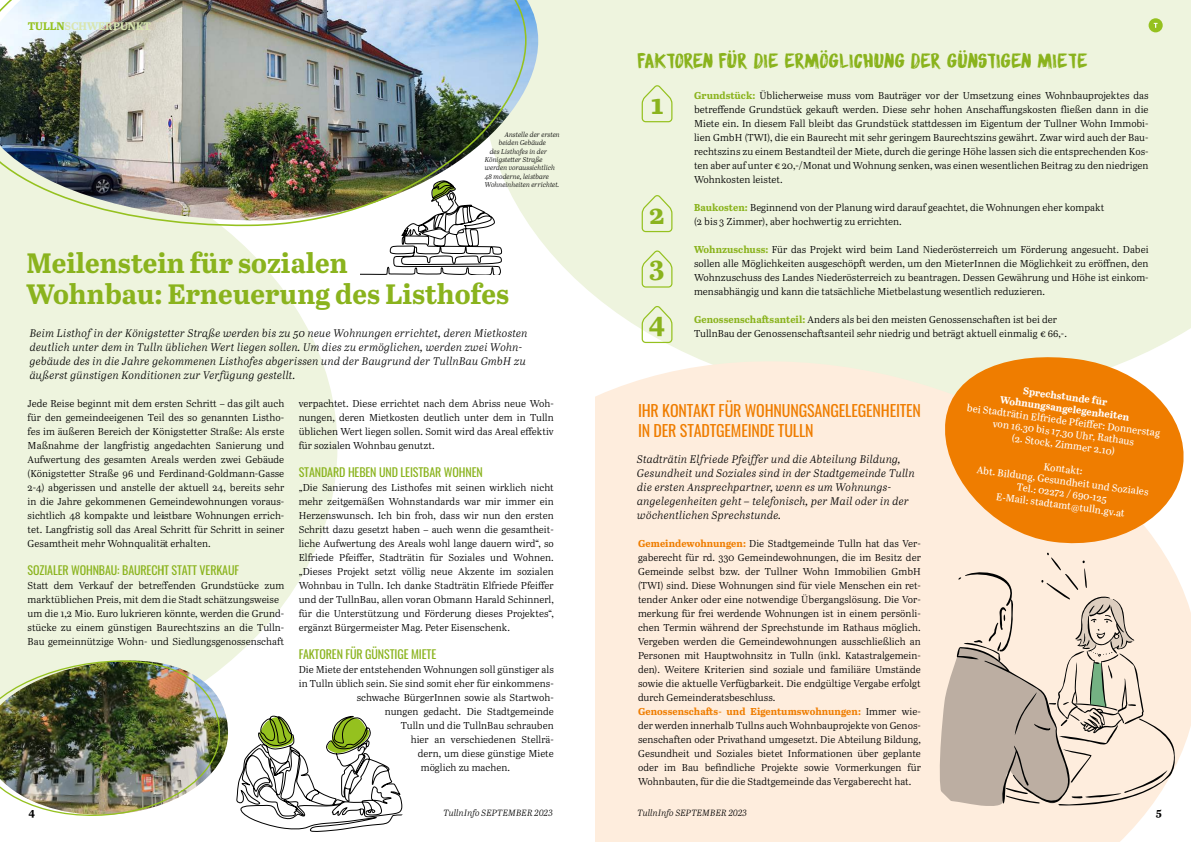
<style>
.page{position:relative;width:1191px;height:842px;background:#fff}
.page>*{position:absolute;margin:0;border:0;box-sizing:border-box;transform-origin:0 0}
.t1{font:700 28px/31px "Abril Text";color:#8ab31d}
.t2{font:18px "Sensory Overload";color:#8ab31d}
.t3{font:16px/20px "Oswald";letter-spacing:-.01em;color:#ef7d00}
.t4{font:12px "Oswald";letter-spacing:-.01em;color:#8ab31d}
.t5{font:italic 11px/14px "Abril Text Lt";letter-spacing:.02em;color:#000}
.t6{font:700 11px "Abril Text";color:#d9e6b1}
.t7{font:700 11px "Abril Text";color:#000}
.t8{font:10px/14px "Abril Text Lt";letter-spacing:.005em;color:#000;text-align:justify}
.t9{font:10px/12px "Abril Text";color:#fff;text-align:center}
.t10{font:700 10px "Abril Text";letter-spacing:.005em;color:#ef7d00}
.t11{font:700 10px/11.9px "Abril Text";color:#fff;text-align:center}
.t12{font:italic 9px "Abril Text Lt";color:#000}
.t13{font:italic 7px "Abril Text Lt";color:#000}
.s1{color:#95c11f}
.s2{font-family:"Abril Text";font-weight:700;color:#8ab31d}
.s3{font-family:"Abril Text";font-weight:700;color:#ef7d00}
.s4{font-family:"Abril Text Lt";font-weight:400;color:#000}
</style>
<div class="page">
<div style="left:482px;top:0;width:709px;height:358px;background:#eef4de"></div>
<div style="left:595px;top:358px;width:596px;height:484px;background:#feeddd"></div>
<svg style="left:0;top:227px;width:337px;height:435px;background:#eff5e1"></svg>
<svg style="left:939px;top:351px;width:250px;height:199px;background:#f2a046"></svg>
<img style="left:0;top:659px;width:229px;height:157px">
<svg style="left:641px;top:84px;width:32px;height:39px"></svg>
<svg style="left:641px;top:194px;width:32px;height:39px"></svg>
<svg style="left:641px;top:249px;width:32px;height:39px"></svg>
<svg style="left:641px;top:304px;width:32px;height:40px"></svg>
<svg style="left:934px;top:551px;width:247px;height:258px;background:#e1d2c4"></svg>
<svg style="left:900px;top:815px;width:45px;height:27px"></svg>
<img style="left:526px;top:0;width:12px;height:220px">
<img style="left:0;top:0;width:526px;height:227px">
<svg style="left:361px;top:148px;width:149px;height:126px"></svg>
<svg style="left:361px;top:181px;width:141px;height:93px"></svg>
<svg style="left:236px;top:715px;width:167px;height:117px"></svg>
<div style="left:1148px;top:18px;width:14px;height:14px;background:#95c11f;border-radius:50%"></div>
<svg style="left:1153px;top:23px;width:4px;height:5px"></svg>
<p class="t6" style="left:28px;top:18px;width:125px"><span class="s1">TULLN</span>SCHWERPUNKT</p>
<p class="t13" style="left:505px;top:129px;width:57px">Anstelle der ersten</p>
<p class="t13" style="left:499px;top:138px;width:49px">beiden Gebäude</p>
<p class="t13" style="left:490px;top:146px;width:59px">des Listhofes in der</p>
<p class="t13" style="left:485px;top:154px;width:60px">Königstetter Straße</p>
<p class="t13" style="left:485px;top:163px;width:72px">werden voraussichtlich</p>
<p class="t13" style="left:485px;top:171px;width:66px">48 moderne, leistbare</p>
<p class="t13" style="left:485px;top:180px;width:76px">Wohneinheiten errichtet.</p>
<h1 class="t1" style="left:26px;top:246px;width:484px">Meilenstein für sozialen<br>Wohnbau: Erneuerung des Listhofes</h1>
<p class="t5" style="left:30px;top:325px;width:499px">Beim Listhof in der Königstetter Straße werden bis zu 50 neue Wohnungen errichtet, deren Mietkosten deutlich unter dem in Tulln üblichen Wert liegen sollen. Um dies zu ermöglichen, werden zwei Wohn&shy;gebäude des in die Jahre gekommenen Listhofes abgerissen und der Baugrund der TullnBau GmbH zu äußerst günstigen Konditionen zur Verfügung gestellt.</p>
<p class="t8" style="left:28px;top:396px;width:258px">Jede Reise beginnt mit dem ersten Schritt – das gilt auch für den gemeindeeigenen Teil des so genannten Listho&shy;fes im äußeren Bereich der Königstetter Straße: Als erste Maßnahme der langfristig angedachten Sanierung und Aufwertung des gesamten Areals werden zwei Gebäude (Königstetter Straße 96 und Ferdinand-Goldmann-Gasse 2-4) abgerissen und anstelle der aktuell 24, bereits sehr in die Jahre gekommenen Gemeindewohnungen voraus&shy;sichtlich 48 kompakte und leistbare Wohnungen errich&shy;tet. Langfristig soll das Areal Schritt für Schritt in seiner Gesamtheit mehr Wohnqualität erhalten.</p>
<p class="t4" style="left:28px;top:559px;width:213px">SOZIALER WOHNBAU: BAURECHT STATT VERKAUF</p>
<p class="t8" style="left:28px;top:578px;width:258px;text-align:left">Statt dem Verkauf der betreffenden Grundstücke zum marktüblichen Preis, mit dem die Stadt schätzungsweise um die 1,2 Mio. Euro lukrieren könnte, werden die Grund&shy;stücke zu einem günstigen Baurechtszins an die Tulln-Bau gemeinnützige Wohn- und Siedlungsgenossenschaft</p>
<p class="t8" style="left:299px;top:396px;width:257px">verpachtet. Diese errichtet nach dem Abriss neue Woh&shy;nungen, deren Mietkosten deutlich unter dem in Tulln üblichen Wert liegen sollen. Somit wird das Areal effektiv für sozialen Wohnbau genutzt.</p>
<p class="t4" style="left:299px;top:461px;width:186px">STANDARD HEBEN UND LEISTBAR WOHNEN</p>
<p class="t8" style="left:299px;top:480px;width:257px">„Die Sanierung des Listhofes mit seinen wirklich nicht mehr zeitgemäßen Wohnstandards war mir immer ein Herzenswunsch. Ich bin froh, dass wir nun den ersten Schritt dazu gesetzt haben – auch wenn die gesamtheit&shy;liche Aufwertung des Areals wohl lange dauern wird“, so Elfriede Pfeiffer, Stadträtin für Soziales und Wohnen. „Dieses Projekt setzt völlig neue Akzente im sozialen Wohnbau in Tulln. Ich danke Stadträtin Elfriede Pfeiffer und der TullnBau, allen voran Obmann Harald Schinnerl, für die Unterstützung und Förderung dieses Projektes“, ergänzt Bürgermeister Mag. Peter Eisenschenk.</p>
<p class="t4" style="left:299px;top:643px;width:139px">FAKTOREN FÜR GÜNSTIGE MIETE</p>
<p class="t8" style="left:299px;top:662px;width:256px">Die Miete der entstehenden Wohnungen soll günstiger als</p>
<p class="t8" style="left:299px;top:676px;width:256px">in Tulln üblich sein. Sie sind somit eher für einkommens-</p>
<p class="t8" style="left:357px;top:690px;width:198px">schwache BürgerInnen sowie als Startwoh-</p>
<p class="t8" style="left:385px;top:704px;width:170px">nungen gedacht. Die Stadtgemeinde</p>
<p class="t8" style="left:401px;top:718px;width:155px">Tulln und die TullnBau schrauben</p>
<p class="t8" style="left:411px;top:732px;width:144px">hier an verschiedenen Stellrä-</p>
<p class="t8" style="left:418px;top:746px;width:137px">dern, um diese günstige Miete</p>
<p class="t8" style="left:421px;top:760px;width:91px">möglich zu machen.</p>
<h2 class="t2" style="left:637px;top:47px;width:452px">FAKTOREN FÜR DIE ERMÖGLICHUNG DER GÜNSTIGEN MIETE</h2>
<p class="t8" style="left:694px;top:88px;width:456px"><span class="s2">Grundstück:</span> Üblicherweise muss vom Bauträger vor der Umsetzung eines Wohnbauprojektes das betreffende Grundstück gekauft werden. Diese sehr hohen Anschaffungskosten fließen dann in die Miete ein. In diesem Fall bleibt das Grundstück stattdessen im Eigentum der Tullner Wohn Immobi&shy;lien GmbH (TWI), die ein Baurecht mit sehr geringem Baurechtszins gewährt. Zwar wird auch der Bau&shy;rechtszins zu einem Bestandteil der Miete, durch die geringe Höhe lassen sich die entsprechenden Kos&shy;ten aber auf unter € 20,-/Monat und Wohnung senken, was einen wesentlichen Beitrag zu den niedrigen Wohnkosten leistet.</p>
<p class="t8" style="left:694px;top:200px;width:412px"><span class="s2">Baukosten:</span> Beginnend von der Planung wird darauf geachtet, die Wohnungen eher kompakt (2 bis 3 Zimmer), aber hochwertig zu errichten.</p>
<p class="t8" style="left:694px;top:242px;width:456px"><span class="s2">Wohnzuschuss:</span> Für das Projekt wird beim Land Niederösterreich um Förderung angesucht. Dabei sollen alle Möglichkeiten ausgeschöpft werden, um den MieterInnen die Möglichkeit zu eröffnen, den Wohnzuschuss des Landes Niederösterreich zu beantragen. Dessen Gewährung und Höhe ist einkom&shy;mensabhängig und kann die tatsächliche Mietbelastung wesentlich reduzieren.</p>
<p class="t8" style="left:694px;top:312px;width:374px"><span class="s2">Genossenschaftsanteil:</span> Anders als bei den meisten Genossenschaften ist bei der<br>TullnBau der Genossenschaftsanteil sehr niedrig und beträgt aktuell einmalig € 66,-.</p>
<h1 class="t1" style="left:650px;top:87px;width:14px">1</h1>
<h1 class="t1" style="left:649px;top:187px;width:17px;line-height:51.9px">2<br>3</h1>
<h1 class="t1" style="left:648px;top:306px;width:18px">4</h1>
<h3 class="t3" style="left:638px;top:399px;width:284px">IHR KONTAKT FÜR WOHNUNGSANGELEGENHEITEN<br>IN DER STADTGEMEINDE TULLN</h3>
<p class="t5" style="left:637px;top:451px;width:279px">Stadträtin Elfriede Pfeiffer und die Abteilung Bildung, Gesundheit und Soziales sind in der Stadtgemeinde Tulln die ersten Ansprechpartner, wenn es um Wohnungs&shy;angelegenheiten geht – telefonisch, per Mail oder in der wöchentlichen Sprechstunde.</p>
<p class="t8" style="left:638px;top:536px;width:284px"><span class="s3">Gemeindewohnungen:</span> Die Stadtgemeinde Tulln hat das Ver&shy;gaberecht für rd. 330 Gemeindewohnungen, die im Besitz der Gemeinde selbst bzw. der Tullner Wohn Immobilien GmbH (TWI) sind. Diese Wohnungen sind für viele Menschen ein ret&shy;tender Anker oder eine notwendige Übergangslösung. Die Vor&shy;merkung für frei werdende Wohnungen ist in einem persönli&shy;chen Termin während der Sprechstunde im Rathaus möglich.<br>Vergeben werden die Gemeindewohnungen ausschließlich an Personen mit Hauptwohnsitz in Tulln (inkl. Katastralgemein&shy;den). Weitere Kriterien sind soziale und familiäre Umstände sowie die aktuelle Verfügbarkeit. Die endgültige Vergabe erfolgt durch Gemeinderatsbeschluss.</p>
<p class="t10" style="left:638px;top:704px;width:284px">Genossenschafts- und Eigentumswohnungen: <span class="s4">Immer wie-</span></p>
<p class="t8" style="left:638px;top:718px;width:284px">der werden innerhalb Tullns auch Wohnbauprojekte von Genos&shy;senschaften oder Privathand umgesetzt. Die Abteilung Bildung, Gesundheit und Soziales bietet Informationen über geplante oder im Bau befindliche Projekte sowie Vormerkungen für Wohnbauten, für die die Stadtgemeinde das Vergaberecht hat.</p>
<p class="t11" style="left:1002px;top:381px;width:132px;rotate:8deg">Sprechstunde für<br>Wohnungsangelegenheiten</p>
<p class="t9" style="left:968px;top:400px;width:196px;rotate:8deg">bei Stadträtin Elfriede Pfeiff er: Donnerstag</p>
<p class="t9" style="left:994px;top:416px;width:144px;rotate:8deg">von 16.30 bis 17.30 Uhr, Rathaus</p>
<p class="t9" style="left:1013px;top:431px;width:105px;rotate:8deg">(2. Stock, Zimmer 2.10)</p>
<p class="t9" style="left:978px;top:462px;width:175px;rotate:8deg">Abt. Bildung, Gesundheit und Soziales</p>
<p class="t9" style="left:1044px;top:460px;width:41px;rotate:8deg">Kontakt:</p>
<p class="t9" style="left:999px;top:477px;width:131px;rotate:8deg">Tel.: 02272 / 690-125<br>E-Mail: stadtamt@tulln.gv.at</p>
<p class="t7" style="left:28px;top:804px;width:8px">4</p>
<p class="t12" style="left:443px;top:806px;width:111px">Tulln Info SEPTEMBER 2023</p>
<p class="t12" style="left:637px;top:806px;width:111px">Tulln Info SEPTEMBER 2023</p>
<p class="t7" style="left:1156px;top:804px;width:7px">5</p>
</div>
